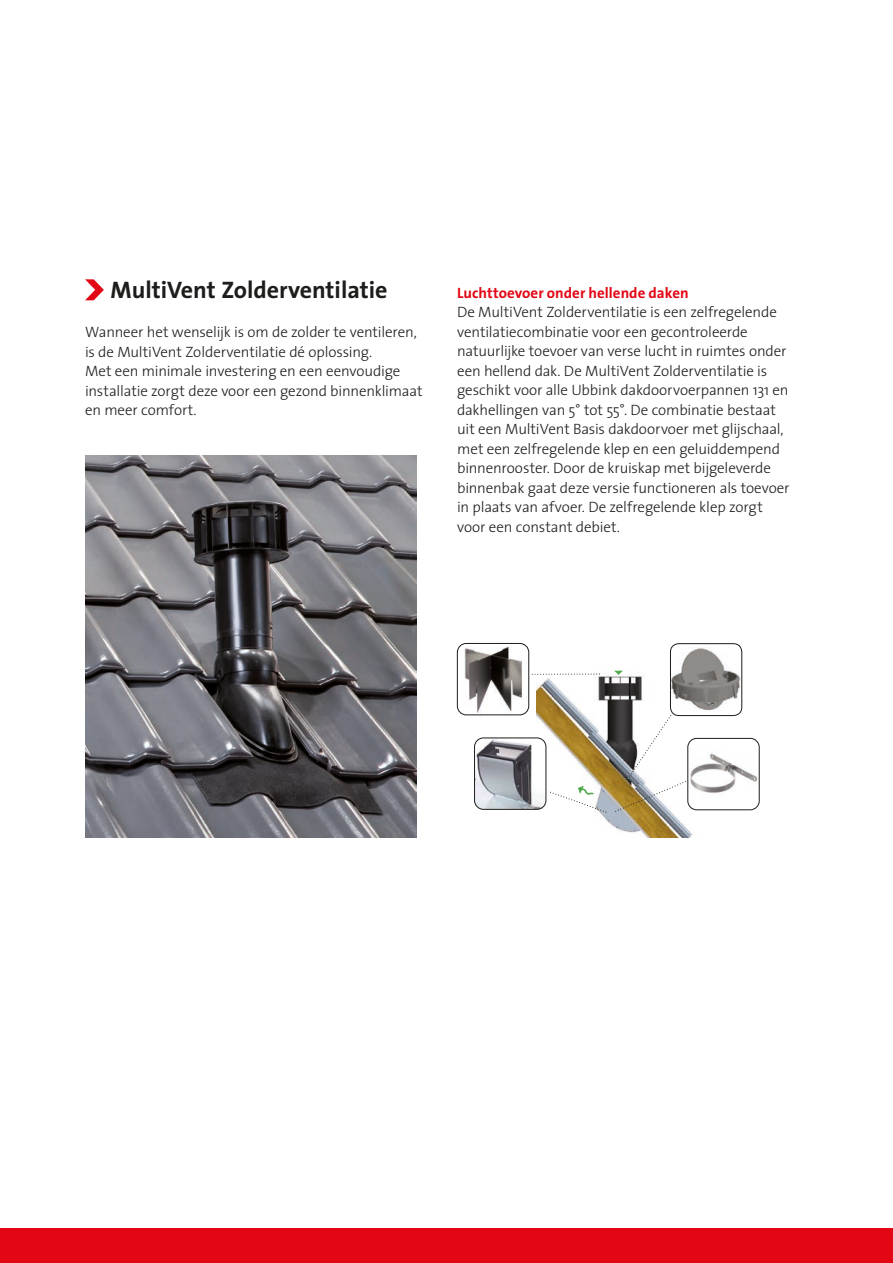
<style>
.page{position:relative;width:893px;height:1263px;background:#fff}
.page>*{position:absolute;margin:0;border:0;box-sizing:border-box;transform-origin:0 0}
.t1{font:700 24px "The Sans";color:#1d1d1b}
.t2{font:300 15px/19.5px "The Sans";letter-spacing:-.01em;color:#1d1d1b}
.t3{font:700 15px "The Sans";color:#e30614}
</style>
<div class="page">
<div style="left:0;top:1229px;width:893px;height:34px;background:#e30614"></div>
<svg style="left:85px;top:279px;width:19px;height:21px"></svg>
<img style="left:85px;top:455px;width:332px;height:383px">
<img style="left:456px;top:643px;width:74px;height:73px">
<img style="left:671px;top:643px;width:72px;height:71px">
<img style="left:476px;top:739px;width:60px;height:69px">
<img style="left:536px;top:655px;width:163px;height:183px">
<svg style="left:615px;top:670px;width:8px;height:5px"></svg>
<div style="left:670px;top:643px;width:72px;height:73px;border:1px solid #1d1d1b;border-radius:8px"></div>
<div style="left:474px;top:737px;width:72px;height:73px;border:1px solid #1d1d1b;border-radius:9px"></div>
<svg style="left:547px;top:786px;width:60px;height:27px"></svg>
<div style="left:457px;top:643px;width:72px;height:72px;border:1px solid #1d1d1b;border-radius:9px"></div>
<img style="left:683px;top:734px;width:76px;height:81px">
<div style="left:687px;top:738px;width:73px;height:72px;border:1px solid #1d1d1b;border-radius:9px"></div>
<svg style="left:613px;top:714px;width:74px;height:99px"></svg>
<svg style="left:531px;top:674px;width:69px;height:1px"></svg>
<h1 class="t1" style="left:111px;top:270px;width:278px">MultiVent Zolderventilatie</h1>
<p class="t2" style="left:85px;top:322px;width:339px">Wanneer het wenselijk is om de zolder te ventileren, is de MultiVent Zolderventilatie dé oplossing.<br>Met een minimale investering en een eenvoudige installatie zorgt deze voor een gezond binnenklimaat en meer comfort.</p>
<p class="t3" style="left:457px;top:280px;width:233px">Luchttoevoer onder hellende daken</p>
<p class="t2" style="left:457px;top:302px;width:334px">De MultiVent Zolderventilatie is een zelfregelende ventilatiecombinatie voor een gecontroleerde natuurlijke toevoer van verse lucht in ruimtes onder een hellend dak. De MultiVent Zolderventilatie is geschikt voor alle Ubbink dakdoorvoerpannen 131 en dakhellingen van 5° tot 55°. De combinatie bestaat uit een MultiVent Basis dakdoorvoer met glijschaal, met een zelfregelende klep en een geluiddempend binnenrooster. Door de kruiskap met bijgeleverde binnenbak gaat deze versie functioneren als toevoer in plaats van afvoer. De zelfregelende klep zorgt voor een constant debiet.</p>
</div>
